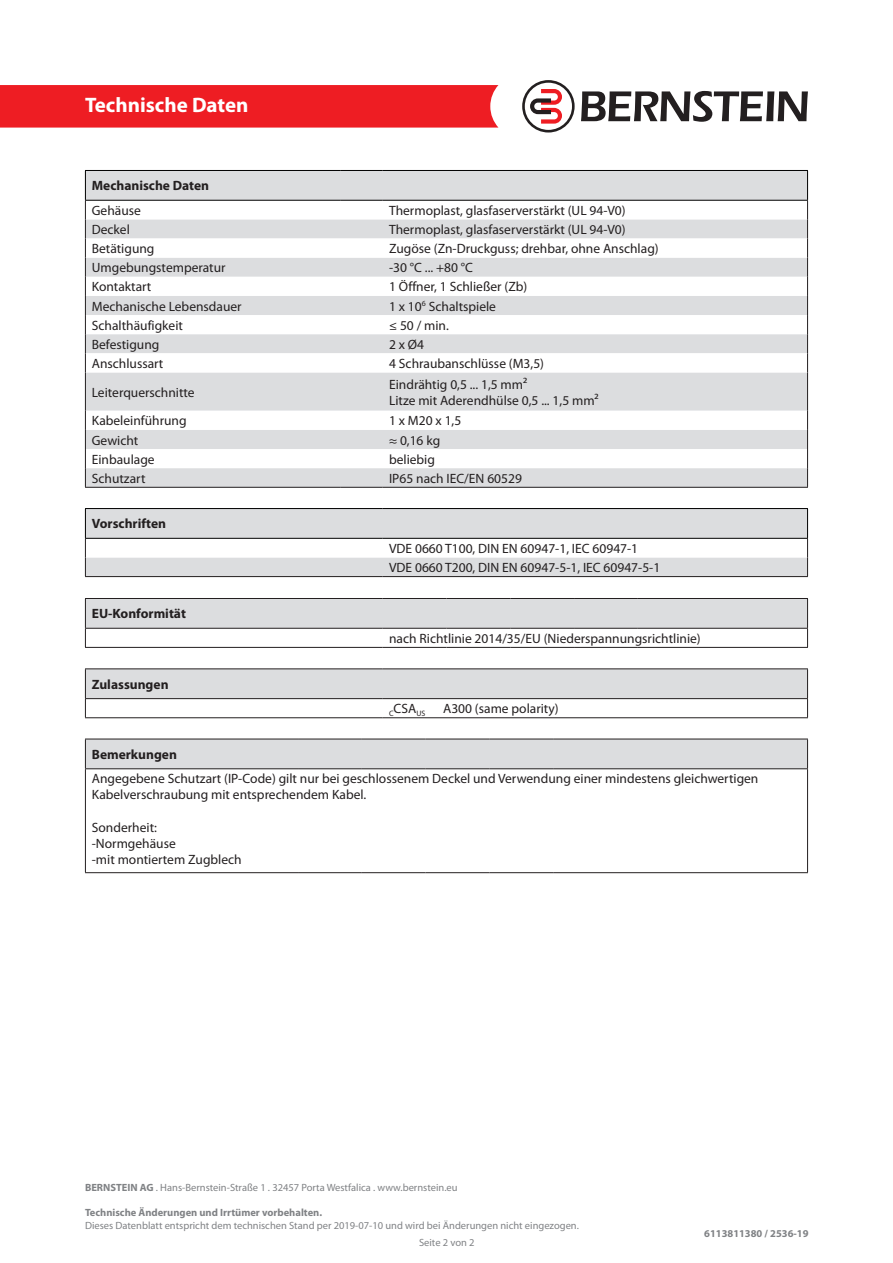
<style>
.page{position:relative;width:893px;height:1263px;background:#fff}
.page>*{position:absolute;margin:0;border:0;box-sizing:border-box;transform-origin:0 0}
.t1{font:700 21px "Myriad Pro";color:#fff}
.t2{font:13.5px/16.2px "Myriad Pro";color:#231f20}
.t3{font:700 13.5px "Myriad Pro";color:#231f20}
.t4{font:10.5px "Myriad Pro";color:#808285}
.t5{font:700 10.5px "Myriad Pro";color:#808285}
.t6{font:7.8px "Myriad Pro";color:#231f20}
.s1{font-weight:700}
</style>
<div class="page">
<div style="left:0;top:85px;width:498px;height:43px;background:#ee1d23"></div>
<svg style="left:581px;top:91px;width:227px;height:31px"></svg>
<svg style="left:522px;top:80px;width:53px;height:53px"></svg>
<div style="left:86px;top:171px;width:721px;height:316px;background:#dcdddf"></div>
<svg style="left:86px;top:201px;width:721px;height:267px"></svg>
<hr style="left:85px;top:372px;width:1px;height:39px;background:#231f20">
<hr style="left:807px;top:372px;width:1px;height:39px;background:#231f20">
<svg style="left:85px;top:411px;width:1px;height:76px"></svg>
<svg style="left:807px;top:411px;width:1px;height:76px"></svg>
<hr style="left:85px;top:170px;width:255px;height:1px;background:#000">
<svg style="left:85px;top:171px;width:1px;height:201px"></svg>
<hr style="left:340px;top:170px;width:43px;height:1px;background:#000">
<hr style="left:383px;top:170px;width:425px;height:1px;background:#000">
<svg style="left:807px;top:171px;width:1px;height:201px"></svg>
<hr style="left:85px;top:200px;width:255px;height:1px;background:#000">
<hr style="left:340px;top:200px;width:43px;height:1px;background:#000">
<hr style="left:383px;top:200px;width:425px;height:1px;background:#000">
<hr style="left:85px;top:487px;width:255px;height:1px;background:#231f20">
<hr style="left:340px;top:487px;width:43px;height:1px;background:#231f20">
<hr style="left:383px;top:487px;width:425px;height:1px;background:#231f20">
<hr style="left:85px;top:508px;width:298px;height:1px;background:#000">
<hr style="left:383px;top:508px;width:425px;height:1px;background:#000">
<svg style="left:85px;top:509px;width:723px;height:67px"></svg>
<hr style="left:85px;top:538px;width:298px;height:1px;background:#000">
<hr style="left:383px;top:538px;width:425px;height:1px;background:#000">
<hr style="left:85px;top:576px;width:298px;height:1px;background:#231f20">
<hr style="left:383px;top:576px;width:425px;height:1px;background:#231f20">
<svg style="left:85px;top:599px;width:723px;height:48px"></svg>
<hr style="left:85px;top:598px;width:298px;height:1px;background:#231f20">
<hr style="left:383px;top:598px;width:63px;height:1px;background:#231f20">
<hr style="left:446px;top:598px;width:64px;height:1px;background:#231f20">
<hr style="left:510px;top:598px;width:64px;height:1px;background:#231f20">
<hr style="left:574px;top:598px;width:64px;height:1px;background:#231f20">
<hr style="left:638px;top:598px;width:170px;height:1px;background:#231f20">
<hr style="left:85px;top:628px;width:298px;height:1px;background:#231f20">
<hr style="left:383px;top:628px;width:63px;height:1px;background:#231f20">
<hr style="left:446px;top:628px;width:64px;height:1px;background:#231f20">
<hr style="left:510px;top:628px;width:64px;height:1px;background:#231f20">
<hr style="left:574px;top:628px;width:64px;height:1px;background:#231f20">
<hr style="left:638px;top:628px;width:170px;height:1px;background:#231f20">
<hr style="left:85px;top:647px;width:298px;height:1px;background:#231f20">
<hr style="left:383px;top:647px;width:63px;height:1px;background:#231f20">
<hr style="left:446px;top:647px;width:64px;height:1px;background:#231f20">
<hr style="left:510px;top:647px;width:64px;height:1px;background:#231f20">
<hr style="left:574px;top:647px;width:64px;height:1px;background:#231f20">
<hr style="left:638px;top:647px;width:170px;height:1px;background:#231f20">
<div style="left:85px;top:740px;width:723px;height:28px;background:#dcdddf"></div>
<hr style="left:85px;top:769px;width:1px;height:103px;background:#231f20">
<hr style="left:807px;top:769px;width:1px;height:103px;background:#231f20">
<hr style="left:85px;top:739px;width:213px;height:1px;background:#231f20">
<hr style="left:298px;top:739px;width:64px;height:1px;background:#231f20">
<hr style="left:362px;top:739px;width:64px;height:1px;background:#231f20">
<hr style="left:426px;top:739px;width:63px;height:1px;background:#231f20">
<hr style="left:489px;top:739px;width:64px;height:1px;background:#231f20">
<hr style="left:553px;top:739px;width:255px;height:1px;background:#231f20">
<hr style="left:85px;top:768px;width:213px;height:1px;background:#231f20">
<hr style="left:298px;top:768px;width:64px;height:1px;background:#231f20">
<hr style="left:362px;top:768px;width:64px;height:1px;background:#231f20">
<hr style="left:426px;top:768px;width:63px;height:1px;background:#231f20">
<hr style="left:489px;top:768px;width:64px;height:1px;background:#231f20">
<hr style="left:553px;top:768px;width:255px;height:1px;background:#231f20">
<hr style="left:85px;top:872px;width:213px;height:1px;background:#231f20">
<hr style="left:298px;top:872px;width:64px;height:1px;background:#231f20">
<hr style="left:362px;top:872px;width:64px;height:1px;background:#231f20">
<hr style="left:426px;top:872px;width:63px;height:1px;background:#231f20">
<hr style="left:489px;top:872px;width:64px;height:1px;background:#231f20">
<hr style="left:553px;top:872px;width:255px;height:1px;background:#231f20">
<hr style="left:85px;top:668px;width:298px;height:1px;background:#231f20">
<hr style="left:383px;top:668px;width:425px;height:1px;background:#231f20">
<svg style="left:85px;top:669px;width:723px;height:48px"></svg>
<hr style="left:85px;top:717px;width:298px;height:1px;background:#231f20">
<hr style="left:383px;top:717px;width:425px;height:1px;background:#231f20">
<h1 class="t1" style="left:85px;top:91px;width:165px">Technische Daten</h1>
<p class="t3" style="left:92px;top:177px;width:119px">Mechanische Daten</p>
<p class="t2" style="left:92px;top:202px;width:51px">Gehäuse</p>
<p class="t2" style="left:389px;top:202px;width:238px">Thermoplast, glasfaserverstärkt (UL 94-V0)</p>
<p class="t2" style="left:92px;top:221px;width:40px">Deckel</p>
<p class="t2" style="left:389px;top:221px;width:238px">Thermoplast, glasfaserverstärkt (UL 94-V0)</p>
<p class="t2" style="left:92px;top:240px;width:64px">Betätigung</p>
<p class="t2" style="left:389px;top:240px;width:271px">Zugöse (Zn-Druckguss; drehbar, ohne Anschlag)</p>
<p class="t2" style="left:92px;top:259px;width:135px">Umgebungstemperatur</p>
<p class="t2" style="left:389px;top:259px;width:85px">-30 °C ... +80 °C</p>
<p class="t2" style="left:92px;top:279px;width:61px">Kontaktart</p>
<p class="t2" style="left:389px;top:279px;width:140px">1 Öffner, 1 Schließer (Zb)</p>
<p class="t2" style="left:92px;top:298px;width:151px">Mechanische Lebensdauer</p>
<p class="t2" style="left:389px;top:298px;width:108px">1 x 10<sup>6</sup> Schaltspiele</p>
<p class="t2" style="left:92px;top:317px;width:93px">Schalthäufigkeit</p>
<p class="t2" style="left:389px;top:317px;width:61px">≤ 50 / min.</p>
<p class="t2" style="left:92px;top:336px;width:69px">Befestigung</p>
<p class="t2" style="left:389px;top:336px;width:37px">2 x Ø4</p>
<p class="t2" style="left:92px;top:355px;width:73px">Anschlussart</p>
<p class="t2" style="left:389px;top:355px;width:157px">4 Schraubanschlüsse (M3,5)</p>
<p class="t2" style="left:92px;top:384px;width:104px">Leiterquerschnitte</p>
<p class="t2" style="left:389px;top:376px;width:211px">Eindrähtig 0,5 ... 1,5 mm²<br>Litze mit Aderendhülse 0,5 ... 1,5 mm²</p>
<p class="t2" style="left:92px;top:412px;width:96px">Kabeleinführung</p>
<p class="t2" style="left:389px;top:412px;width:74px">1 x M20 x 1,5</p>
<p class="t2" style="left:92px;top:432px;width:48px">Gewicht</p>
<p class="t2" style="left:389px;top:432px;width:53px">≈ 0,16 kg</p>
<p class="t2" style="left:92px;top:451px;width:64px">Einbaulage</p>
<p class="t2" style="left:389px;top:451px;width:47px">beliebig</p>
<p class="t2" style="left:92px;top:470px;width:55px">Schutzart</p>
<p class="t2" style="left:389px;top:470px;width:134px">IP65 nach IEC/EN 60529</p>
<p class="t3" style="left:92px;top:515px;width:76px">Vorschriften</p>
<p class="t2" style="left:389px;top:540px;width:251px">VDE 0660 T100, DIN EN 60947-1, IEC 60947-1</p>
<p class="t2" style="left:389px;top:559px;width:273px">VDE 0660 T200, DIN EN 60947-5-1, IEC 60947-5-1</p>
<p class="t3" style="left:92px;top:605px;width:96px">EU-Konformität</p>
<p class="t2" style="left:389px;top:630px;width:313px">nach Richtlinie 2014/35/EU (Niederspannungsrichtlinie)</p>
<p class="t3" style="left:92px;top:675px;width:78px">Zulassungen</p>
<p class="t6" style="left:389px;top:709px;width:38px">C<sup>CSA</sup>US</p>
<p class="t2" style="left:443px;top:700px;width:117px">A300 (same polarity)</p>
<p class="t3" style="left:92px;top:746px;width:87px">Bemerkungen</p>
<p class="t2" style="left:92px;top:770px;width:668px">Angegebene Schutzart (IP-Code) gilt nur bei geschlossenem Deckel und Verwendung einer mindestens gleichwertigen<br>Kabelverschraubung mit entsprechendem Kabel.</p>
<p class="t2" style="left:92px;top:819px;width:67px">Sonderheit:</p>
<p class="t2" style="left:92px;top:835px;width:86px">-Normgehäuse</p>
<p class="t2" style="left:92px;top:851px;width:151px">-mit montiertem Zugblech</p>
<p class="t4" style="left:85px;top:1181px;width:374px"><span class="s1">BERNSTEIN AG</span> . Hans-Bernstein-Straße 1 . 32457 Porta Westfalica . www.bernstein.eu</p>
<p class="t5" style="left:85px;top:1206px;width:239px">Technische Änderungen und Irrtümer vorbehalten.</p>
<p class="t4" style="left:85px;top:1219px;width:495px">Dieses Datenblatt entspricht dem technischen Stand per 2019-07-10 und wird bei Änderungen nicht eingezogen.</p>
<p class="t4" style="left:419px;top:1236px;width:57px">Seite 2 von 2</p>
<p class="t5" style="left:704px;top:1227px;width:106px">6113811380 / 2536-19</p>
</div>
